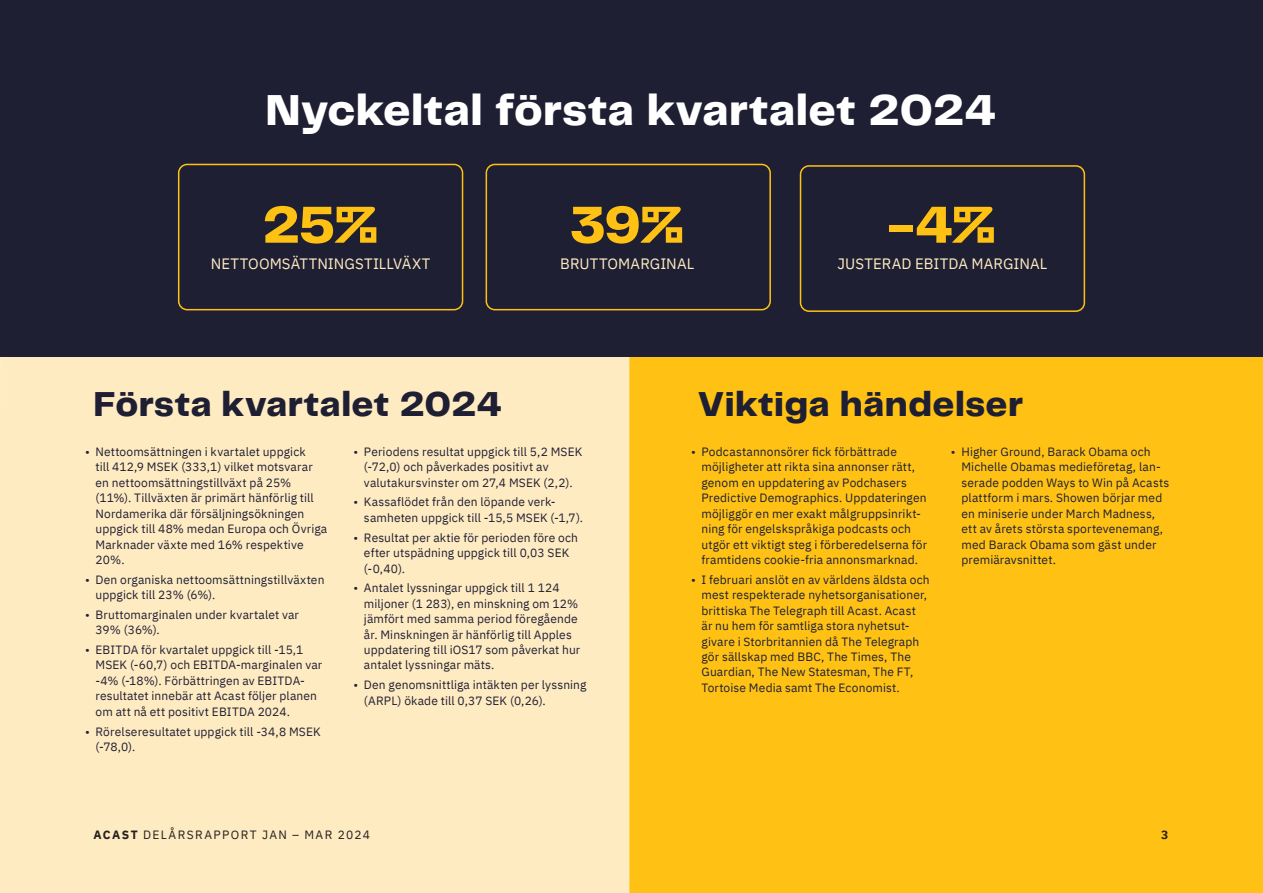
<style>
.page{position:relative;width:1263px;height:893px;background:#fff}
.page>*{position:absolute;margin:0;border:0;box-sizing:border-box;transform-origin:0 0}
.Headline_1{font:800 54px "Telegraf";color:#ffc214}
.Headline_1-2{font:800 45px "Telegraf";letter-spacing:.01em;color:#fff}
.Headline_1-3{font:800 36px "Telegraf";letter-spacing:.01em;color:#1f1f33}
.bread_text{font:15px "IBM Plex Sans";letter-spacing:.005em;color:#ffebc2}
.t1{font:12px/15.5px "IBM Plex Sans";letter-spacing:.01em;color:#1f1f33}
.t2{font:12px "IBM Plex Sans";letter-spacing:.115em;color:#231f20}
.t3{font:700 12px "IBM Plex Sans";color:#231f20}
.s1{font-weight:700}
</style>
<div class="page">
<div style="left:0;top:356px;width:629px;height:537px;background:#ffebc2"></div>
<div style="left:629px;top:356px;width:634px;height:537px;background:#ffc214"></div>
<div style="left:0;top:0;width:1263px;height:356px;background:#1f1f33"></div>
<div style="left:800px;top:165px;width:285px;height:147px;border:2px solid #ffc214;border-radius:9px"></div>
<div style="left:486px;top:164px;width:285px;height:146px;border:2px solid #ffc214;border-radius:9px"></div>
<div style="left:178px;top:164px;width:285px;height:146px;border:2px solid #ffc214;border-radius:9px"></div>
<p class="Headline_1-2" style="left:266px;top:79px;width:732px">Nyckeltal första kvartalet 2024</p>
<p class="Headline_1" style="left:262px;top:188px;width:119px">25%</p>
<p class="bread_text" style="left:211px;top:252px;width:221px">NETTOOMSÄTTNINGSTILLVÄXT</p>
<p class="Headline_1" style="left:570px;top:188px;width:117px">39%</p>
<p class="bread_text" style="left:560px;top:252px;width:136px">BRUTTOMARGINAL</p>
<p class="Headline_1" style="left:888px;top:188px;width:110px">-4%</p>
<p class="bread_text" style="left:837px;top:252px;width:211px">JUSTERAD EBITDA MARGINAL</p>
<p class="Headline_1-3" style="left:94px;top:380px;width:410px">Första kvartalet 2024</p>
<p class="t1" style="left:96px;top:443px;width:233px;text-indent:-10px">• Nettoomsättningen i kvartalet uppgick<br>till 412,9 MSEK (333,1) vilket motsvarar en nettoomsättningstillväxt på 25% (11%). Tillväxten är primärt hänförlig till Nordamerika där försäljningsökningen uppgick till 48% medan Europa och Övriga Marknader växte med 16% respektive 20%.</p>
<p class="t1" style="left:96px;top:571px;width:230px;text-indent:-10px">• Den organiska nettoomsättningstillväxten uppgick till 23% (6%).</p>
<p class="t1" style="left:96px;top:606px;width:205px;text-indent:-10px">• Bruttomarginalen under kvartalet var<br>39% (36%).</p>
<p class="t1" style="left:96px;top:641px;width:228px;text-indent:-10px">• EBITDA för kvartalet uppgick till -15,1<br>MSEK (-60,7) och EBITDA-marginalen var -4% (-18%). Förbättringen av EBITDA&shy;resultatet innebär att Acast följer planen om att nå ett positivt EBITDA 2024.</p>
<p class="t1" style="left:96px;top:723px;width:227px;text-indent:-10px">• Rörelseresultatet uppgick till -34,8 MSEK (-78,0).</p>
<p class="t1" style="left:364px;top:443px;width:220px;text-indent:-10px">• Periodens resultat uppgick till 5,2 MSEK (-72,0) och påverkades positivt av valutakursvinster om 27,4 MSEK (2,2).</p>
<p class="t1" style="left:364px;top:493px;width:221px;text-indent:-10px">• Kassaflödet från den löpande verk&shy;samheten uppgick till -15,5 MSEK (-1,7).</p>
<p class="t1" style="left:364px;top:529px;width:216px;text-indent:-10px">• Resultat per aktie för perioden före och efter utspädning uppgick till 0,03 SEK (-0,40).</p>
<p class="t1" style="left:364px;top:579px;width:218px;text-indent:-10px">• Antalet lyssningar uppgick till 1 124 miljoner (1 283), en minskning om 12% jämfört med samma period föregående år. Minskningen är hänförlig till Apples uppdatering till iOS17 som påverkat hur antalet lyssningar mäts.</p>
<p class="t1" style="left:364px;top:676px;width:224px;text-indent:-10px">• Den genomsnittliga intäkten per lyssning (ARPL) ökade till 0,37 SEK (0,26).</p>
<p class="Headline_1-3" style="left:697px;top:380px;width:327px">Viktiga händelser</p>
<p class="t1" style="left:701px;top:443px;width:227px;text-indent:-10px">• Podcastannonsörer fick förbättrade möjligheter att rikta sina annonser rätt, genom en uppdatering av Podchasers Predictive Demographics. Uppdateringen möjliggör en mer exakt målgruppsinrikt&shy;ning för engelskspråkiga podcasts och utgör ett viktigt steg i förberedelserna för framtidens cookie-fria annonsmarknad.</p>
<p class="t1" style="left:701px;top:571px;width:230px;text-indent:-10px">• I februari anslöt en av världens äldsta och mest respekterade nyhetsorganisationer, brittiska The Telegraph till Acast. Acast är nu hem för samtliga stora nyhetsut&shy;givare i Storbritannien då The Telegraph gör sällskap med BBC, The Times, The Guardian, The New Statesman, The FT, Tortoise Media samt The Economist.</p>
<p class="t1" style="left:961px;top:443px;width:209px;text-indent:-10px">• Higher Ground, Barack Obama och<br>Michelle Obamas medieföretag, lan&shy;serade podden Ways to Win på Acasts plattform i mars. Showen börjar med en miniserie under March Madness, ett av årets största sportevenemang, med Barack Obama som gäst under premiäravsnittet.</p>
<p class="t2" style="left:94px;top:825px;width:278px"><span class="s1">ACAST</span> DELÅRSRAPPORT JAN – MAR 2024</p>
<p class="t3" style="left:1161px;top:825px;width:9px">3</p>
</div>
